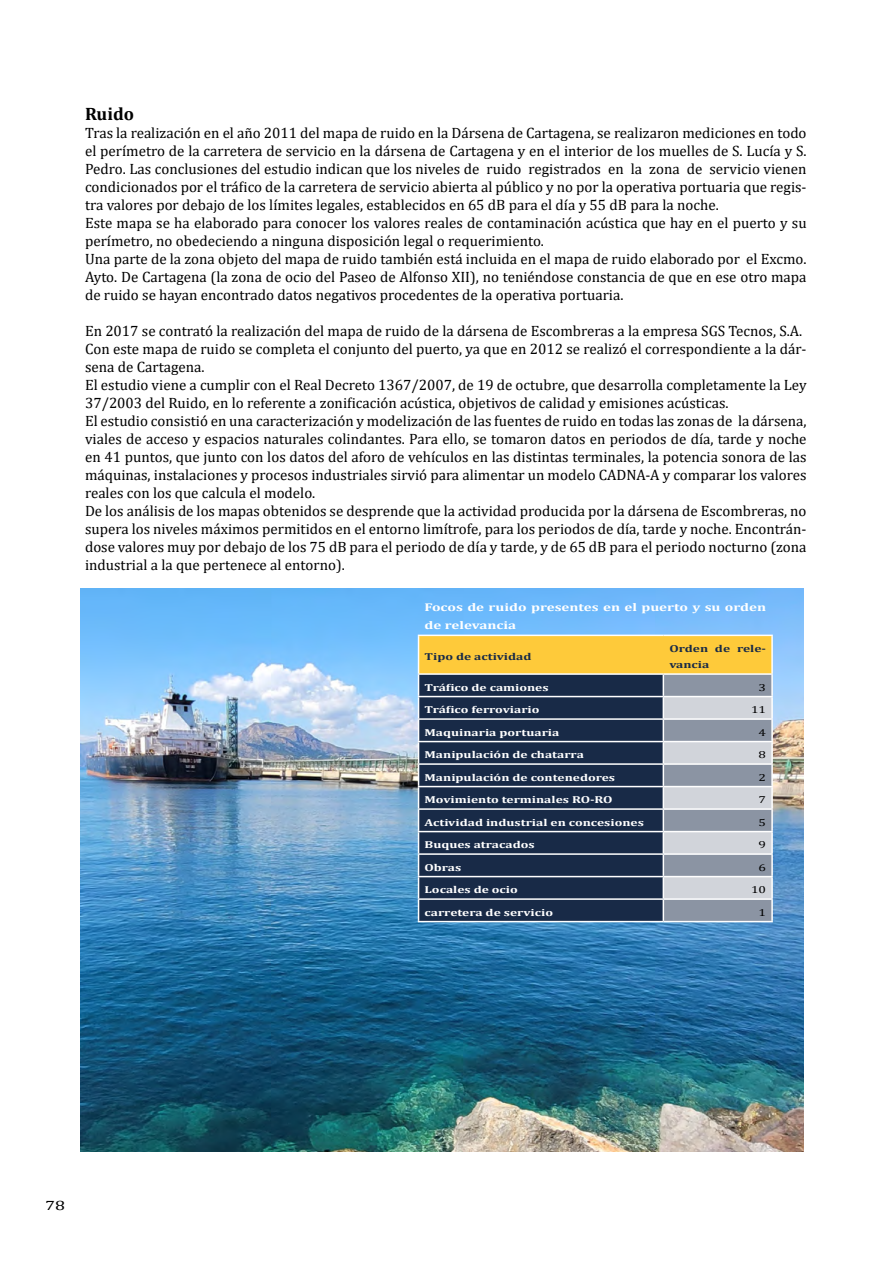
<style>
.page{position:relative;width:893px;height:1263px;background:#fff}
.page>*{position:absolute;margin:0;border:0;box-sizing:border-box;transform-origin:0 0}
.t1{font:700 18px "Cambria";color:#000}
.t2{font:15px/18px "Cambria";color:#000}
.t3{font:13.5px "Cambria";color:#000;scale:1.33 1}
.t4{font:700 11.25px/18px "Cambria";color:#fff;scale:1.33 1}
.t5{font:700 10.2px "Cambria";color:#fff;scale:1.33 1}
.t6{font:700 10.2px/16.2px "Cambria";color:#182a47;scale:1.33 1}
.t7{font:10.2px "Cambria";color:#000;scale:1.33 1}
</style>
<div class="page">
<img style="left:81px;top:589px;width:723px;height:563px">
<hr style="left:771px;top:675px;width:2px;height:21px;background:#fff">
<hr style="left:663px;top:696px;width:110px;height:1px;background:#fff">
<hr style="left:771px;top:697px;width:2px;height:21px;background:#fff">
<hr style="left:663px;top:718px;width:110px;height:2px;background:#fff">
<hr style="left:771px;top:720px;width:2px;height:21px;background:#fff">
<hr style="left:663px;top:741px;width:110px;height:1px;background:#fff">
<hr style="left:771px;top:742px;width:2px;height:21px;background:#fff">
<hr style="left:663px;top:763px;width:110px;height:2px;background:#fff">
<hr style="left:771px;top:765px;width:2px;height:21px;background:#fff">
<hr style="left:663px;top:786px;width:110px;height:1px;background:#fff">
<hr style="left:771px;top:787px;width:2px;height:21px;background:#fff">
<hr style="left:663px;top:808px;width:110px;height:2px;background:#fff">
<hr style="left:771px;top:810px;width:2px;height:21px;background:#fff">
<hr style="left:663px;top:831px;width:110px;height:1px;background:#fff">
<hr style="left:771px;top:832px;width:2px;height:21px;background:#fff">
<hr style="left:663px;top:853px;width:110px;height:2px;background:#fff">
<hr style="left:771px;top:855px;width:2px;height:21px;background:#fff">
<hr style="left:663px;top:876px;width:110px;height:1px;background:#fff">
<hr style="left:771px;top:877px;width:2px;height:21px;background:#fff">
<hr style="left:663px;top:898px;width:110px;height:2px;background:#fff">
<svg style="left:418px;top:636px;width:354px;height:285px;background:#686d6d"></svg>
<hr style="left:771px;top:900px;width:2px;height:21px;background:#fff">
<hr style="left:418px;top:921px;width:245px;height:1px;background:#fff">
<hr style="left:663px;top:921px;width:110px;height:1px;background:#fff">
<hr style="left:418px;top:635px;width:245px;height:1px;background:#fff">
<hr style="left:418px;top:636px;width:1px;height:37px;background:#fff">
<hr style="left:663px;top:635px;width:110px;height:1px;background:#fff">
<hr style="left:771px;top:636px;width:2px;height:37px;background:#fff">
<hr style="left:418px;top:673px;width:245px;height:2px;background:#fff">
<hr style="left:663px;top:673px;width:110px;height:2px;background:#fff">
<p class="t1" style="left:85px;top:101px;width:50px">Ruido</p>
<p class="t2" style="left:85px;top:124px;width:723px">Tras la realización en el año 2011 del mapa de ruido en la Dársena de Cartagena, se realizaron mediciones en todo el perímetro de la carretera de servicio en la dársena de Cartagena y en el interior de los muelles de S. Lucía y S.<br>Pedro. Las conclusiones del estudio indican que los niveles de ruido registrados en la zona de servicio vienen condicionados por el tráfico de la carretera de servicio abierta al público y no por la operativa portuaria que regis&shy;tra valores por debajo de los límites legales, establecidos en 65 dB para el día y 55 dB para la noche.<br>Este mapa se ha elaborado para conocer los valores reales de contaminación acústica que hay en el puerto y su perímetro, no obedeciendo a ninguna disposición legal o requerimiento.<br>Una parte de la zona objeto del mapa de ruido también está incluida en el mapa de ruido elaborado por el Excmo.<br>Ayto. De Cartagena (la zona de ocio del Paseo de Alfonso XII), no teniéndose constancia de que en ese otro mapa de ruido se hayan encontrado datos negativos procedentes de la operativa portuaria.</p>
<p class="t2" style="left:85px;top:322px;width:723px">En 2017 se contrató la realización del mapa de ruido de la dársena de Escombreras a la empresa SGS Tecnos, S.A.<br>Con este mapa de ruido se completa el conjunto del puerto, ya que en 2012 se realizó el correspondiente a la dár&shy;sena de Cartagena.<br>El estudio viene a cumplir con el Real Decreto 1367/2007, de 19 de octubre, que desarrolla completamente la Ley 37/2003 del Ruido, en lo referente a zonificación acústica, objetivos de calidad y emisiones acústicas.<br>El estudio consistió en una caracterización y modelización de las fuentes de ruido en todas las zonas de la dársena, viales de acceso y espacios naturales colindantes. Para ello, se tomaron datos en periodos de día, tarde y noche en 41 puntos, que junto con los datos del aforo de vehículos en las distintas terminales, la potencia sonora de las máquinas, instalaciones y procesos industriales sirvió para alimentar un modelo CADNA‑A y comparar los valores reales con los que calcula el modelo.<br>De los análisis de los mapas obtenidos se desprende que la actividad producida por la dársena de Escombreras, no supera los niveles máximos permitidos en el entorno limítrofe, para los periodos de día, tarde y noche. Encontrán&shy;dose valores muy por debajo de los 75 dB para el periodo de día y tarde, y de 65 dB para el periodo nocturno (zona industrial a la que pertenece al entorno).</p>
<p class="t4" style="left:425px;top:598px;width:258px">Focos de ruido presentes en el puerto y su orden de relevancia</p>
<p class="t6" style="left:425px;top:648px;width:82px">Tipo de actividad</p>
<p class="t6" style="left:669px;top:640px;width:74px">Orden de rele&shy;vancia</p>
<p class="t5" style="left:425px;top:680px;width:95px">Tráfico de camiones</p>
<p class="t7" style="left:759px;top:681px;width:7px">3</p>
<p class="t5" style="left:425px;top:702px;width:88px">Tráfico ferroviario</p>
<p class="t7" style="left:751px;top:703px;width:13px">11</p>
<p class="t5" style="left:425px;top:725px;width:103px">Maquinaria portuaria</p>
<p class="t7" style="left:759px;top:726px;width:7px">4</p>
<p class="t5" style="left:425px;top:747px;width:121px">Manipulación de chatarra</p>
<p class="t7" style="left:759px;top:748px;width:7px">8</p>
<p class="t5" style="left:425px;top:770px;width:145px">Manipulación de contenedores</p>
<p class="t7" style="left:759px;top:771px;width:7px">2</p>
<p class="t5" style="left:425px;top:792px;width:143px">Movimiento terminales RO-RO</p>
<p class="t7" style="left:759px;top:793px;width:7px">7</p>
<p class="t5" style="left:425px;top:815px;width:166px">Actividad industrial en concesiones</p>
<p class="t7" style="left:759px;top:816px;width:7px">5</p>
<p class="t5" style="left:425px;top:837px;width:84px">Buques atracados</p>
<p class="t7" style="left:759px;top:838px;width:7px">9</p>
<p class="t5" style="left:425px;top:860px;width:29px">Obras</p>
<p class="t7" style="left:759px;top:861px;width:7px">6</p>
<p class="t5" style="left:425px;top:882px;width:72px">Locales de ocio</p>
<p class="t7" style="left:751px;top:883px;width:13px">10</p>
<p class="t5" style="left:425px;top:905px;width:98px">carretera de servicio</p>
<p class="t7" style="left:759px;top:906px;width:7px">1</p>
<p class="t3" style="left:45px;top:1198px;width:16px">78</p>
</div>
